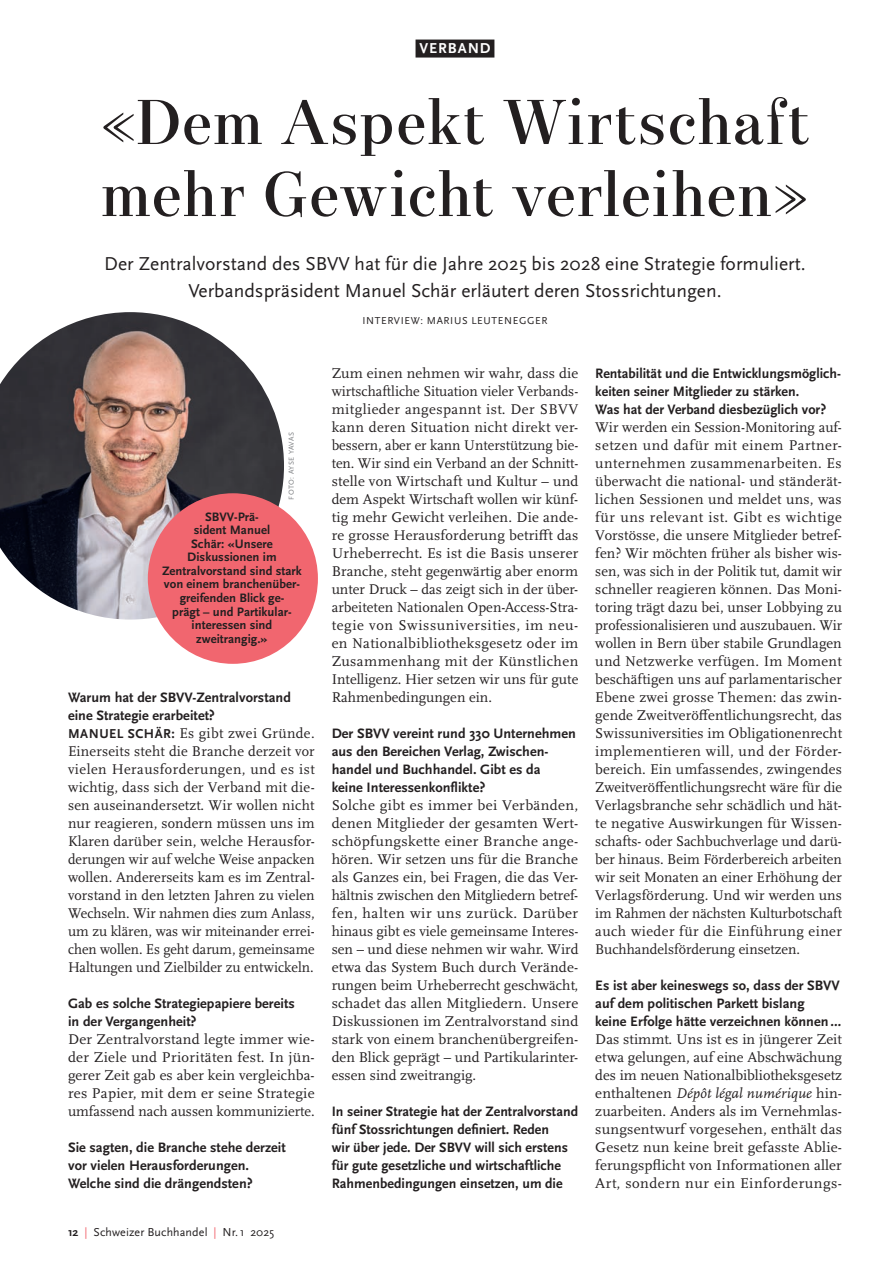
<style>
.page{position:relative;width:893px;height:1263px;background:#fff}
.page>*{position:absolute;margin:0;border:0;box-sizing:border-box;transform-origin:0 0}
.t1{font:500 63px/72px "Narziss Text";letter-spacing:-.01em;color:#231f20}
.t2{font:19.5px/27px "Scala Sans OT";color:#231f20;text-align:center}
.t3{font:700 15px "Scala Sans OT";letter-spacing:.065em;color:#fff}
.t4{font:14.7px/18px "Scala OT";color:#231f20;text-align:justify}
.t5{font:700 14.25px/18px "Scala Sans OT";letter-spacing:.005em;color:#231f20}
.t6{font:700 12.75px/13.5px "Scala Sans OT";letter-spacing:.005em;color:#231f20;text-align:center}
.t7{font:12px "Scala Sans OT";letter-spacing:.01em;color:#231f20}
.t8{font:10.5px "Scala Sans OT";letter-spacing:.06em;color:#231f20}
.t9{font:7.5px "Scala Sans OT";letter-spacing:.045em;color:#808285}
.s1{font-family:"Scala Sans OT";font-weight:700;font-size:13.5px}
.s2{font-weight:700}
.s3{color:#f1666f}
.s4{font-style:italic}
</style>
<div class="page">
<div style="left:416px;top:40px;width:78px;height:18px;background:#231f20"></div>
<img style="left:0;top:312px;width:284px;height:307px">
<div style="left:148px;top:493px;width:170px;height:171px;background:#f1666f;border-radius:50%"></div>
<p class="t3" style="left:419px;top:40px;width:73px">VERBAND</p>
<h1 class="t1" style="left:100px;top:88px;width:712px">«Dem Aspekt Wirtschaft mehr Gewicht verleihen»</h1>
<h2 class="t2" style="left:104px;top:251px;width:703px">Der Zentralvorstand des SBVV hat für die Jahre 2025 bis 2028 eine Strategie formuliert.<br>Verbandspräsident Manuel Schär erläutert deren Stossrichtungen.</h2>
<p class="t8" style="left:362px;top:315px;width:187px">INTERVIEW: MARIUS LEUTENEGGER</p>
<p class="t9" style="left:287px;top:500px;width:69px;rotate:-90deg">FOTO: AYSE YAVAS</p>
<p class="t6" style="left:162px;top:510px;width:141px">SBVV-Prä-<br>sident Manuel<br>Schär: «Unsere<br>Diskussionen im<br>Zentralvorstand sind stark von einem branchenüber&shy;greifenden Blick ge-<br>prägt – und Partikular&shy;interessen sind zweitrangig.»</p>
<p class="t5" style="left:68px;top:689px;width:224px">Warum hat der SBVV-Zentralvorstand eine Strategie erarbeitet?</p>
<p class="t4" style="left:68px;top:725px;width:248px"><span class="s1">MANUEL SCHÄR:</span> Es gibt zwei Gründe.<br>Einerseits steht die Branche derzeit vor vielen Herausforderungen, und es ist wichtig, dass sich der Verband mit die&shy;sen auseinandersetzt. Wir wollen nicht nur reagieren, sondern müssen uns im Klaren darüber sein, welche Herausfor&shy;derungen wir auf welche Weise anpacken wollen. Andererseits kam es im Zentral&shy;vorstand in den letzten Jahren zu vielen Wechseln. Wir nahmen dies zum Anlass, um zu klären, was wir miteinander errei&shy;chen wollen. Es geht darum, gemeinsame Haltungen und Zielbilder zu entwickeln.</p>
<p class="t5" style="left:68px;top:995px;width:228px">Gab es solche Strategiepapiere bereits in der Vergangenheit?</p>
<p class="t4" style="left:68px;top:1031px;width:248px">Der Zentralvorstand legte immer wie&shy;der Ziele und Prioritäten fest. In jün&shy;gerer Zeit gab es aber kein vergleichba&shy;res Papier, mit dem er seine Strategie umfassend nach aussen kommunizierte.</p>
<p class="t5" style="left:68px;top:1139px;width:219px">Sie sagten, die Branche stehe derzeit vor vielen Herausforderungen.<br>Welche sind die drängendsten?</p>
<p class="t7" style="left:68px;top:1226px;width:208px"><span class="s2">12</span> <span class="s3">|</span> Schweizer Buchhandel <span class="s3">|</span> Nr.1 2025</p>
<p class="t4" style="left:332px;top:365px;width:248px">Zum einen nehmen wir wahr, dass die wirtschaftliche Situation vieler Verbands&shy;mitglieder angespannt ist. Der SBVV kann deren Situation nicht direkt ver&shy;bessern, aber er kann Unterstützung bie&shy;ten. Wir sind ein Verband an der Schnitt&shy;stelle von Wirtschaft und Kultur – und dem Aspekt Wirtschaft wollen wir künf&shy;tig mehr Gewicht verleihen. Die ande&shy;re grosse Herausforderung betrifft das Urheberrecht. Es ist die Basis unserer Branche, steht gegenwärtig aber enorm unter Druck – das zeigt sich in der über&shy;arbeiteten Nationalen Open-Access-Stra&shy;tegie von Swissuniversities, im neu&shy;en Nationalbibliotheksgesetz oder im Zusammenhang mit der Künstlichen Intelligenz. Hier setzen wir uns für gute Rahmenbedingungen ein.</p>
<p class="t5" style="left:332px;top:725px;width:246px">Der SBVV vereint rund 330 Unternehmen aus den Bereichen Verlag, Zwischen&shy;handel und Buchhandel. Gibt es da<br>keine Interessenkonflikte?</p>
<p class="t4" style="left:332px;top:797px;width:248px">Solche gibt es immer bei Verbänden, denen Mitglieder der gesamten Wert&shy;schöpfungskette einer Branche ange&shy;hören. Wir setzen uns für die Branche als Ganzes ein, bei Fragen, die das Ver&shy;hältnis zwischen den Mitgliedern betref&shy;fen, halten wir uns zurück. Darüber hinaus gibt es viele gemeinsame Interes&shy;sen – und diese nehmen wir wahr. Wird etwa das System Buch durch Verände&shy;rungen beim Urheberrecht geschwächt, schadet das allen Mitgliedern. Unsere Diskussionen im Zentralvorstand sind stark von einem branchenübergreifen&shy;den Blick geprägt – und Partikularinter&shy;essen sind zweitrangig.</p>
<p class="t5" style="left:332px;top:1103px;width:248px">In seiner Strategie hat der Zentralvorstand fünf Stossrichtungen definiert. Reden<br>wir über jede. Der SBVV will sich erstens für gute gesetzliche und wirtschaftliche Rahmenbedingungen einsetzen, um die</p>
<p class="t5" style="left:595px;top:365px;width:247px">Rentabilität und die Entwicklungsmöglich&shy;keiten seiner Mitglieder zu stärken.<br>Was hat der Verband diesbezüglich vor?</p>
<p class="t4" style="left:595px;top:419px;width:248px">Wir werden ein Session-Monitoring auf&shy;setzen und dafür mit einem Partner&shy;unternehmen zusammenarbeiten. Es überwacht die national- und ständerät&shy;lichen Sessionen und meldet uns, was für uns relevant ist. Gibt es wichtige Vorstösse, die unsere Mitglieder betref&shy;fen? Wir möchten früher als bisher wis&shy;sen, was sich in der Politik tut, damit wir schneller reagieren können. Das Moni&shy;toring trägt dazu bei, unser Lobbying zu professionalisieren und auszubauen. Wir wollen in Bern über stabile Grundlagen und Netzwerke verfügen. Im Moment beschäftigen uns auf parlamentarischer Ebene zwei grosse Themen: das zwin&shy;gende Zweitveröffentlichungsrecht, das Swissuniversities im Obligationenrecht implementieren will, und der Förder&shy;bereich. Ein umfassendes, zwingendes Zweitveröffentlichungsrecht wäre für die Verlagsbranche sehr schädlich und hät&shy;te negative Auswirkungen für Wissen&shy;schafts- oder Sachbuchverlage und darü&shy;ber hinaus. Beim Förderbereich arbeiten wir seit Monaten an einer Erhöhung der Verlagsförderung. Und wir werden uns im Rahmen der nächsten Kulturbotschaft auch wieder für die Einführung einer Buchhandelsförderung einsetzen.</p>
<p class="t5" style="left:595px;top:977px;width:247px">Es ist aber keineswegs so, dass der SBVV auf dem politischen Parkett bislang<br>keine Erfolge hätte verzeichnen können…</p>
<p class="t4" style="left:595px;top:1031px;width:248px">Das stimmt. Uns ist es in jüngerer Zeit etwa gelungen, auf eine Abschwächung des im neuen Nationalbibliotheksgesetz enthaltenen <span class="s4">Dépôt légal numérique</span> hin&shy;zuarbeiten. Anders als im Vernehmlas&shy;sungsentwurf vorgesehen, enthält das Gesetz nun keine breit gefasste Ablie&shy;ferungspflicht von Informationen aller Art, sondern nur ein Einforderungs-</p>
</div>
